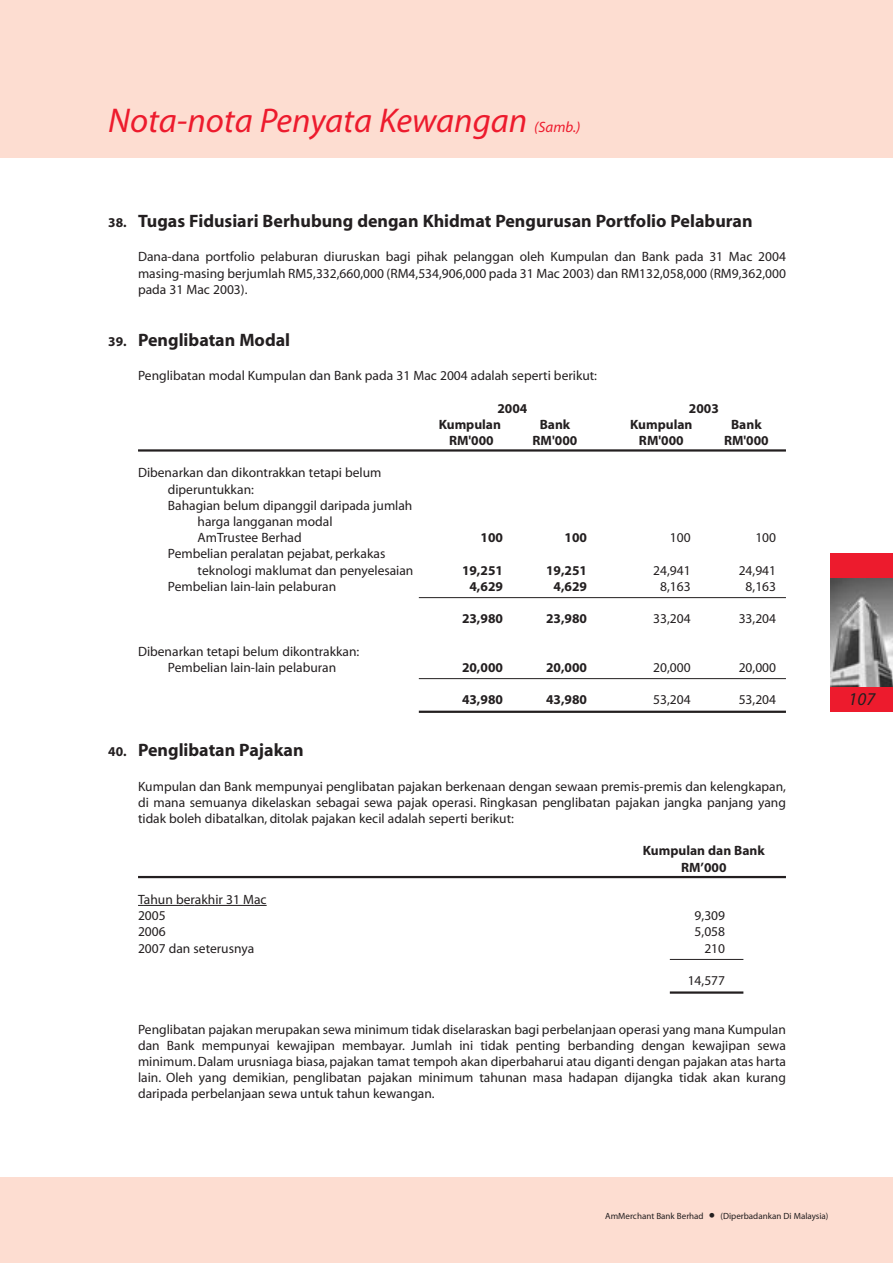
<style>
.page{position:relative;width:893px;height:1263px;background:#fff}
.page>*{position:absolute;margin:0;border:0;box-sizing:border-box;transform-origin:0 0}
.t1{font:italic 34.5px "Myriad";color:#ed1b2d}
.t2{font:700 18px "Myriad";color:#231f20}
.t3{font:italic 18px "Myriad";color:#231f20}
.t4{font:italic 15px "Myriad";color:#ed1b2d}
.t5{font:13.5px/16.2px "Myriad";color:#231f20;text-align:justify}
.t6{font:700 13.5px/16.2px "Myriad";color:#231f20;text-align:center}
.t7{font:9px "Myriad";color:#231f20}
.s1{font-size:13.5px}
.s2{font-size:22.5px}
</style>
<div class="page">
<div style="left:0;top:0;width:892px;height:157px;background:#fdddd1"></div>
<div style="left:0;top:1178px;width:892px;height:85px;background:#fdddd1"></div>
<hr style="left:138px;top:449px;width:648px;height:3px;background:#231f20">
<hr style="left:419px;top:597px;width:367px;height:1px;background:#231f20">
<hr style="left:419px;top:678px;width:367px;height:1px;background:#231f20">
<hr style="left:419px;top:711px;width:367px;height:2px;background:#231f20">
<hr style="left:138px;top:876px;width:648px;height:2px;background:#231f20">
<hr style="left:144px;top:905px;width:40px;height:1px;background:#231f20">
<svg style="left:184px;top:905px;width:24px;height:1px"></svg>
<hr style="left:208px;top:905px;width:46px;height:1px;background:#231f20">
<svg style="left:254px;top:905px;width:12px;height:1px"></svg>
<hr style="left:669px;top:959px;width:74px;height:1px;background:#231f20">
<hr style="left:669px;top:991px;width:74px;height:3px;background:#231f20">
<div style="left:830px;top:553px;width:62px;height:25px;background:#ed1b2d"></div>
<div style="left:830px;top:687px;width:62px;height:25px;background:#ed1b2d"></div>
<img style="left:830px;top:578px;width:62px;height:109px">
<h1 class="t1" style="left:108px;top:108px;width:420px">Nota-nota Penyata Kewangan</h1>
<p class="t4" style="left:534px;top:122px;width:48px">(Samb.)</p>
<h2 class="t2" style="left:108px;top:214px;width:645px"><span class="s1">38.</span> Tugas Fidusiari Berhubung dengan Khidmat Pengurusan Portfolio Pelaburan</h2>
<p class="t5" style="left:138px;top:250px;width:649px">Dana-dana portfolio pelaburan diuruskan bagi pihak pelanggan oleh Kumpulan dan Bank pada 31 Mac 2004 masing-masing berjumlah RM5,332,660,000 (RM4,534,906,000 pada 31 Mac 2003) dan RM132,058,000 (RM9,362,000 pada 31 Mac 2003).</p>
<h2 class="t2" style="left:108px;top:333px;width:183px"><span class="s1">39.</span> Penglibatan Modal</h2>
<p class="t5" style="left:138px;top:369px;width:460px">Penglibatan modal Kumpulan dan Bank pada 31 Mac 2004 adalah seperti berikut:</p>
<p class="t6" style="left:497px;top:401px;width:31px">2004</p>
<p class="t6" style="left:689px;top:401px;width:31px">2003</p>
<p class="t6" style="left:439px;top:417px;width:64px">Kumpulan</p>
<p class="t6" style="left:539px;top:417px;width:32px">Bank</p>
<p class="t6" style="left:630px;top:417px;width:64px">Kumpulan</p>
<p class="t6" style="left:731px;top:417px;width:32px">Bank</p>
<p class="t6" style="left:449px;top:434px;width:46px">RM'000</p>
<p class="t6" style="left:532px;top:434px;width:46px">RM'000</p>
<p class="t6" style="left:639px;top:434px;width:46px">RM'000</p>
<p class="t6" style="left:724px;top:434px;width:46px">RM'000</p>
<p class="t5" style="left:138px;top:466px;width:245px">Dibenarkan dan dikontrakkan tetapi belum</p>
<p class="t5" style="left:168px;top:482px;width:88px">diperuntukkan:</p>
<p class="t5" style="left:168px;top:498px;width:246px">Bahagian belum dipanggil daripada jumlah</p>
<p class="t5" style="left:198px;top:515px;width:136px">harga langganan modal</p>
<p class="t5" style="left:198px;top:531px;width:106px">AmTrustee Berhad</p>
<p class="t6" style="left:480px;top:531px;width:24px">100</p>
<p class="t6" style="left:564px;top:531px;width:24px">100</p>
<p class="t5" style="left:669px;top:531px;width:22px">100</p>
<p class="t5" style="left:755px;top:531px;width:22px">100</p>
<p class="t5" style="left:198px;top:547px;width:217px;text-indent:-30px">Pembelian peralatan pejabat, perkakas teknologi maklumat dan penyelesaian</p>
<p class="t6" style="left:462px;top:563px;width:42px">19,251</p>
<p class="t6" style="left:546px;top:563px;width:42px">19,251</p>
<p class="t5" style="left:653px;top:563px;width:39px">24,941</p>
<p class="t5" style="left:738px;top:563px;width:39px">24,941</p>
<p class="t5" style="left:168px;top:579px;width:170px">Pembelian lain-lain pelaburan</p>
<p class="t6" style="left:469px;top:579px;width:35px">4,629</p>
<p class="t6" style="left:553px;top:579px;width:35px">4,629</p>
<p class="t5" style="left:660px;top:579px;width:32px">8,163</p>
<p class="t5" style="left:745px;top:579px;width:32px">8,163</p>
<p class="t6" style="left:462px;top:612px;width:42px">23,980</p>
<p class="t6" style="left:546px;top:612px;width:42px">23,980</p>
<p class="t5" style="left:653px;top:612px;width:39px">33,204</p>
<p class="t5" style="left:738px;top:612px;width:39px">33,204</p>
<p class="t5" style="left:138px;top:644px;width:223px;text-align:center">Dibenarkan tetapi belum dikontrakkan:<br>Pembelian lain-lain pelaburan</p>
<p class="t6" style="left:462px;top:660px;width:42px">20,000</p>
<p class="t6" style="left:546px;top:660px;width:42px">20,000</p>
<p class="t5" style="left:653px;top:660px;width:39px">20,000</p>
<p class="t5" style="left:738px;top:660px;width:39px">20,000</p>
<p class="t6" style="left:462px;top:693px;width:42px">43,980</p>
<p class="t6" style="left:546px;top:693px;width:42px">43,980</p>
<p class="t5" style="left:653px;top:693px;width:39px">53,204</p>
<p class="t5" style="left:738px;top:693px;width:39px">53,204</p>
<h2 class="t2" style="left:108px;top:743px;width:197px"><span class="s1">40.</span> Penglibatan Pajakan</h2>
<p class="t5" style="left:138px;top:779px;width:649px">Kumpulan dan Bank mempunyai penglibatan pajakan berkenaan dengan sewaan premis-premis dan kelengkapan, di mana semuanya dikelaskan sebagai sewa pajak operasi. Ringkasan penglibatan pajakan jangka panjang yang tidak boleh dibatalkan, ditolak pajakan kecil adalah seperti berikut:</p>
<p class="t6" style="left:643px;top:844px;width:123px">Kumpulan dan Bank<br>RM’000</p>
<p class="t5" style="left:138px;top:893px;width:130px">Tahun berakhir 31 Mac<br>2005</p>
<p class="t5" style="left:694px;top:909px;width:32px">9,309</p>
<p class="t5" style="left:138px;top:925px;width:29px">2006</p>
<p class="t5" style="left:694px;top:925px;width:32px">5,058</p>
<p class="t5" style="left:138px;top:941px;width:118px">2007 dan seterusnya</p>
<p class="t5" style="left:704px;top:941px;width:22px">210</p>
<p class="t5" style="left:687px;top:974px;width:39px">14,577</p>
<p class="t5" style="left:138px;top:1022px;width:649px">Penglibatan pajakan merupakan sewa minimum tidak diselaraskan bagi perbelanjaan operasi yang mana Kumpulan dan Bank mempunyai kewajipan membayar. Jumlah ini tidak penting berbanding dengan kewajipan sewa minimum. Dalam urusniaga biasa, pajakan tamat tempoh akan diperbaharui atau diganti dengan pajakan atas harta lain. Oleh yang demikian, penglibatan pajakan minimum tahunan masa hadapan dijangka tidak akan kurang daripada perbelanjaan sewa untuk tahun kewangan.</p>
<h2 class="t3" style="left:848px;top:692px;width:28px">107</h2>
<p class="t7" style="left:605px;top:1212px;width:100px">AmMerchant Bank Berhad</p>
<p class="t7" style="left:709px;top:1212px;width:121px"><span class="s2">•</span> (Diperbadankan Di Malaysia)</p>
</div>
